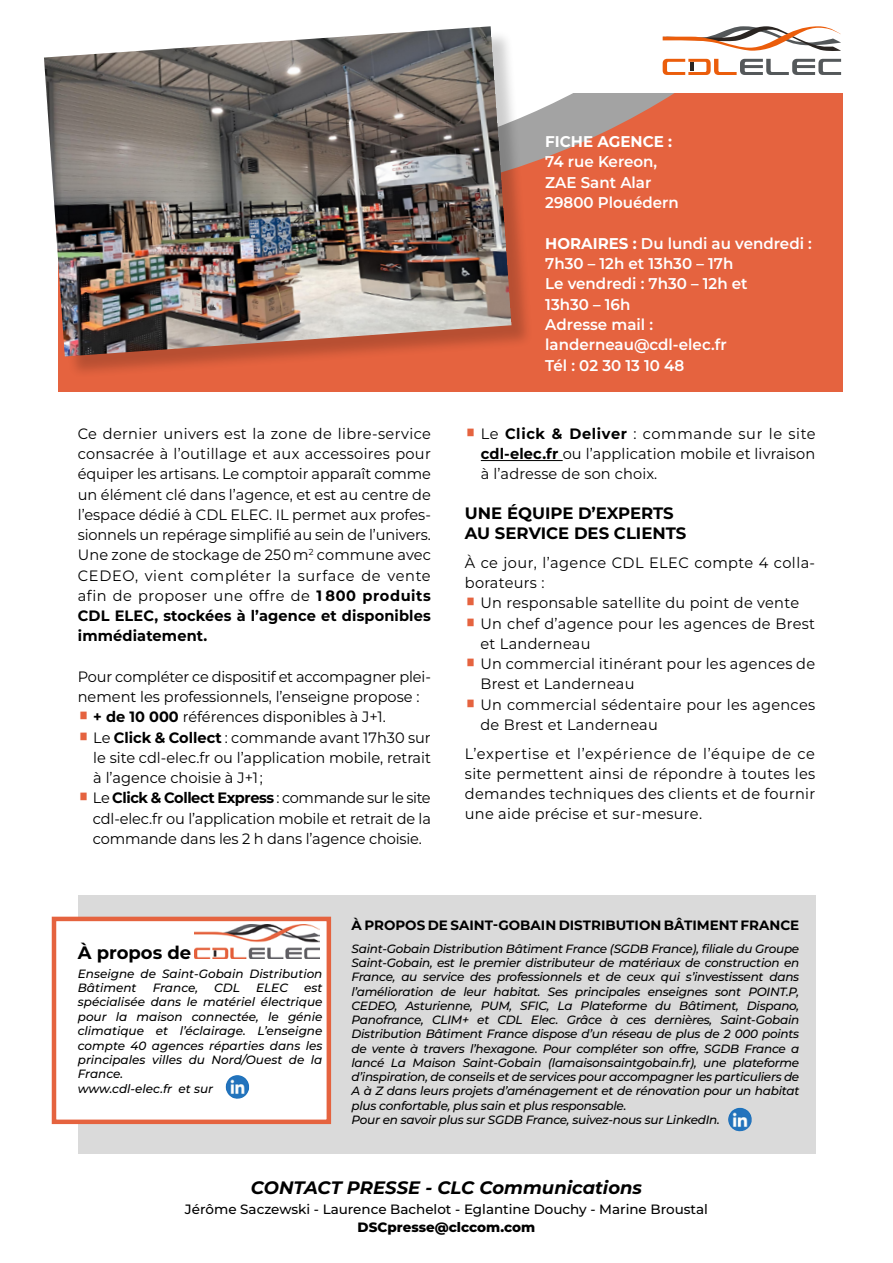
<style>
.page{position:relative;width:893px;height:1263px;background:#fff}
.page>*{position:absolute;margin:0;border:0;box-sizing:border-box;transform-origin:0 0}
.t1{font:italic 700 18px "Montserrat";color:#000}
.t2{font:700 18px "Montserrat";color:#000}
.CDL_inter{font:700 16.5px/19.8px "Montserrat";color:#000}
.Cdl_texte{font:600 15.6px/20.4px "Montserrat";color:#fff}
.Cdl_texte-2{font:700 15.6px "Montserrat";color:#fff}
.Cdl_texte-3{font:15px/20.2px "Montserrat";letter-spacing:.01em;color:#000;text-align:justify}
.Cdl_texte-4{font:15px/20.2px "Montserrat";letter-spacing:-.01em;color:#000}
.Cdl_texte-5{font:15px/20.2px "Montserrat";letter-spacing:.03em;color:#000}
.t3{font:500 13.5px "Montserrat";color:#000}
.t4{font:700 13.5px "Montserrat";color:#000}
.t5{font:800 13.5px "Montserrat";color:#000}
.t6{font:italic 500 12px/14.2px "Montserrat";letter-spacing:-.01em;color:#000;text-align:justify}
.s1{font-weight:700}
.s2{font-family:"Cairo";font-size:25.5px;color:#e5633f}
</style>
<div class="page">
<div style="left:58px;top:55px;width:785px;height:336px;background:#e5633f"></div>
<div style="left:78px;top:895px;width:737px;height:259px;background:#dadada"></div>
<div style="left:52px;top:917px;width:279px;height:207px;background:#fff;border:4px solid #e5633f"></div>
<img style="left:195px;top:924px;width:125px;height:34px">
<img style="left:226px;top:1075px;width:23px;height:24px">
<img style="left:728px;top:1108px;width:24px;height:23px">
<svg style="left:534px;top:93px;width:115px;height:69px;fill:#a3a3a3"></svg>
<div style="left:531px;top:17px;width:328px;height:76px;background:#fff"></div>
<div style="left:47px;top:30px;width:487px;height:349px;background:#000;opacity:.2"></div>
<img style="left:44px;top:26px;width:467px;height:330px">
<svg style="left:663px;top:26px;width:178px;height:25px"></svg>
<svg style="left:663px;top:59px;width:178px;height:16px"></svg>
<hr style="left:481px;top:460px;width:82px;height:1px;background:#000">
<p class="Cdl_texte-3" style="left:78px;top:423px;width:355px">Ce dernier univers est la zone de libre-service consacrée à l’outillage et aux accessoires pour équiper les artisans. Le comptoir apparaît comme un élément clé dans l’agence, et est au centre de l’espace dédié à CDL ELEC. IL permet aux profes&shy;sionnels un repérage simplifié au sein de l’univers.</p>
<p class="Cdl_texte-3" style="left:78px;top:544px;width:355px">Une zone de stockage de 250 m<sup>2</sup> commune avec CEDEO, vient compléter la surface de vente afin de proposer une offre de <span class="s1">1 800 produits CDL ELEC, stockées à l’agence et disponibles immédiatement.</span></p>
<p class="Cdl_texte-4" style="left:78px;top:666px;width:355px">Pour compléter ce dispositif et accompagner plei&shy;nement les professionnels, l’enseigne propose :</p>
<p class="Cdl_texte-3" style="left:78px;top:706px;width:310px"><span class="s2">•</span> <span class="s1">+ de 10 000</span> références disponibles à J+1.</p>
<p class="Cdl_texte-3" style="left:93px;top:727px;width:339px;text-indent:-16px"><span class="s2">•</span> Le <span class="s1">Click &amp; Collect</span> : commande avant 17h30 sur le site cdl-elec.fr ou l’application mobile, retrait à l’agence choisie à J+1 ;</p>
<p class="Cdl_texte-3" style="left:93px;top:787px;width:339px;text-indent:-15px"><span class="s2">•</span> Le <span class="s1">Click &amp; Collect Express</span> : commande sur le site cdl-elec.fr ou l’application mobile et retrait de la commande dans les 2 h dans l’agence choisie.</p>
<p class="Cdl_texte-2" style="left:545px;top:130px;width:128px">FICHE AGENCE :</p>
<p class="Cdl_texte" style="left:545px;top:151px;width:113px">74 rue Kereon,<br>ZAE Sant Alar</p>
<p class="Cdl_texte" style="left:545px;top:191px;width:135px">29800 Plouédern</p>
<p class="Cdl_texte" style="left:545px;top:232px;width:268px"><span class="s1">HORAIRES :</span> Du lundi au vendredi :<br>7h30 – 12h et 13h30 – 17h</p>
<p class="Cdl_texte" style="left:545px;top:273px;width:204px">Le vendredi : 7h30 – 12h et<br>13h30 – 16h</p>
<p class="Cdl_texte" style="left:545px;top:314px;width:183px">Adresse mail : landerneau@cdl-elec.fr</p>
<p class="Cdl_texte" style="left:545px;top:354px;width:141px">Tél : 02 30 13 10 48</p>
<p class="Cdl_texte-3" style="left:481px;top:423px;width:336px;text-indent:-16px"><span class="s2">•</span> Le <span class="s1">Click &amp; Deliver</span> : commande sur le site <span class="s1">cdl-elec.fr</span> ou l’application mobile et livraison à l’adresse de son choix.</p>
<p class="CDL_inter" style="left:465px;top:503px;width:223px">UNE ÉQUIPE D’EXPERTS<br>AU SERVICE DES CLIENTS</p>
<p class="Cdl_texte-5" style="left:465px;top:552px;width:352px">À ce jour, l’agence CDL ELEC compte 4 colla&shy;borateurs :</p>
<p class="Cdl_texte-3" style="left:465px;top:592px;width:336px"><span class="s2">•</span> Un responsable satellite du point de vente</p>
<p class="Cdl_texte-3" style="left:480px;top:613px;width:336px;text-indent:-16px"><span class="s2">•</span> Un chef d’agence pour les agences de Brest et Landerneau</p>
<p class="Cdl_texte-3" style="left:480px;top:653px;width:336px;text-indent:-16px"><span class="s2">•</span> Un commercial itinérant pour les agences de<br>Brest et Landerneau</p>
<p class="Cdl_texte-3" style="left:480px;top:694px;width:336px;text-indent:-16px"><span class="s2">•</span> Un commercial sédentaire pour les agences de Brest et Landerneau</p>
<p class="Cdl_texte-3" style="left:465px;top:743px;width:352px">L’expertise et l’expérience de l’équipe de ce site permettent ainsi de répondre à toutes les demandes techniques des clients et de fournir une aide précise et sur-mesure.</p>
<p class="t2" style="left:78px;top:939px;width:115px">À propos de</p>
<p class="t6" style="left:78px;top:965px;width:246px">Enseigne de Saint-Gobain Distribution<br>Bâtiment</p>
<p class="t6" style="left:153px;top:980px;width:47px">France,</p>
<p class="t6" style="left:214px;top:980px;width:27px">CDL</p>
<p class="t6" style="left:256px;top:980px;width:33px">ELEC</p>
<p class="t6" style="left:78px;top:980px;width:246px;text-indent:226px">est spécialisée dans le matériel électrique pour la maison connectée, le génie climatique et l’éclairage. L’enseigne compte 40 agences réparties dans les principales villes du Nord/Ouest de la France.</p>
<p class="t6" style="left:78px;top:1081px;width:137px">www.cdl-elec.fr et sur</p>
<p class="t4" style="left:351px;top:915px;width:449px">À PROPOS DE SAINT-GOBAIN DISTRIBUTION BÂTIMENT FRANCE</p>
<p class="t6" style="left:351px;top:941px;width:449px">Saint-Gobain Distribution Bâtiment France (SGDB France), filiale du Groupe Saint-Gobain, est le premier distributeur de matériaux de construction en France, au service des professionnels et de ceux qui s’investissent dans l’amélioration de leur habitat. Ses principales enseignes sont POINT.P, CEDEO, Asturienne, PUM, SFIC, La Plateforme du Bâtiment, Dispano, Panofrance, CLIM+ et CDL Elec. Grâce à ces dernières, Saint-Gobain Distribution Bâtiment France dispose d’un réseau de plus de 2 000 points de vente à travers l’hexagone. Pour compléter son offre, SGDB France a lancé La Maison Saint-Gobain (lamaisonsaintgobain.fr), une plateforme d’inspiration, de conseils et de services pour accompagner les particuliers de A à Z dans leurs projets d’aménagement et de rénovation pour un habitat plus confortable, plus sain et plus responsable.</p>
<p class="t6" style="left:351px;top:1112px;width:370px">Pour en savoir plus sur SGDB France, suivez-nous sur LinkedIn.</p>
<p class="t1" style="left:251px;top:1175px;width:393px">CONTACT PRESSE - CLC Communications</p>
<p class="t3" style="left:185px;top:1199px;width:525px">Jérôme Saczewski - Laurence Bachelot - Eglantine Douchy - Marine Broustal</p>
<p class="t5" style="left:358px;top:1217px;width:179px">DSCpresse@clccom.com</p>
</div>
